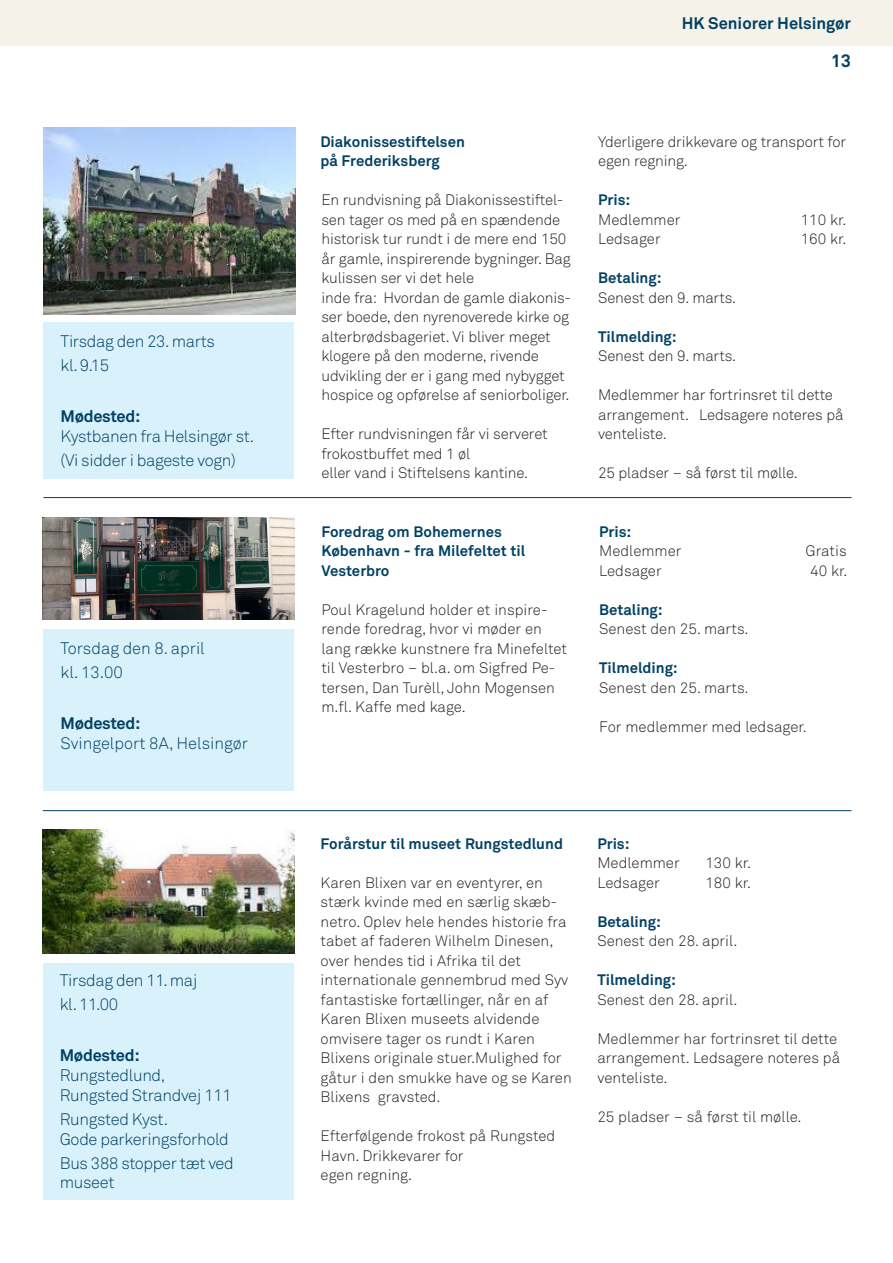
<style>
.page{position:relative;width:893px;height:1263px;background:#fff}
.page>*{position:absolute;margin:0;border:0;box-sizing:border-box;transform-origin:0 0}
.t1{font:700 18px "Akkurat Pro";color:#004163}
.t2{font:16.5px/19.8px "Akkurat Light Pro";letter-spacing:-.02em;color:#004163}
.t3{font:16.5px "Akkurat Light Pro";color:#004163}
.t4{font:700 16.5px "Akkurat Pro";letter-spacing:-.02em;color:#004163}
.t5{font:700 16.5px "Akkurat Pro";color:#004163}
.Brødtekst{font:15px/19.5px "Akkurat Light Pro";letter-spacing:-.005em;color:#231f20}
.Brødtekst-2{font:700 15px/19.5px "Akkurat Pro";color:#004163}
.Brødtekst_fed{font:700 15px/19.5px "Akkurat Pro";color:#004163}
</style>
<div class="page">
<div style="left:0;top:0;width:893px;height:46px;background:#f4f2e9"></div>
<img style="left:42px;top:829px;width:252px;height:124px">
<div style="left:43px;top:963px;width:251px;height:237px;background:#d9f1fb"></div>
<hr style="left:43px;top:810px;width:808px;height:1px;background:#004163">
<hr style="left:44px;top:497px;width:807px;height:1px;background:#004163">
<div style="left:44px;top:629px;width:250px;height:162px;background:#d9f1fb"></div>
<img style="left:43px;top:518px;width:251px;height:101px">
<div style="left:44px;top:322px;width:250px;height:156px;background:#d9f1fb"></div>
<img style="left:44px;top:128px;width:252px;height:186px">
<p class="t2" style="left:61px;top:332px;width:156px">Tirsdag den 23. marts</p>
<p class="t2" style="left:61px;top:356px;width:50px">kl. 9.15</p>
<p class="t4" style="left:61px;top:406px;width:81px">Mødested:</p>
<p class="t2" style="left:61px;top:426px;width:195px">Kystbanen fra Helsingør st.</p>
<p class="t2" style="left:61px;top:450px;width:177px">(Vi sidder i bageste vogn)</p>
<p class="t3" style="left:61px;top:639px;width:146px">Torsdag den 8. april</p>
<p class="t2" style="left:61px;top:663px;width:64px">kl. 13.00</p>
<p class="t4" style="left:61px;top:713px;width:81px">Mødested:</p>
<p class="t3" style="left:61px;top:733px;width:189px">Svingelport 8A, Helsingør</p>
<p class="t2" style="left:60px;top:971px;width:139px">Tirsdag den 11. maj</p>
<p class="t2" style="left:60px;top:995px;width:60px">kl. 11.00</p>
<p class="t4" style="left:60px;top:1045px;width:81px">Mødested:</p>
<p class="t2" style="left:60px;top:1065px;width:174px">Rungstedlund,<br>Rungsted Strandvej 111</p>
<p class="t2" style="left:60px;top:1109px;width:171px">Rungsted Kyst.<br>Gode parkeringsforhold</p>
<p class="t2" style="left:60px;top:1153px;width:176px">Bus 388 stopper tæt ved museet</p>
<p class="Brødtekst_fed" style="left:320px;top:132px;width:146px">Diakonissestiftelsen på Frederiksberg</p>
<p class="Brødtekst" style="left:321px;top:190px;width:251px">En rundvisning på Diakonissestiftel&shy;sen tager os med på en spændende historisk tur rundt i de mere end 150 år gamle, inspirerende bygninger. Bag kulissen ser vi det hele</p>
<p class="Brødtekst" style="left:321px;top:288px;width:251px">inde fra: Hvordan de gamle diakonis&shy;ser boede, den nyrenoverede kirke og alterbrødsbageriet. Vi bliver meget</p>
<p class="Brødtekst" style="left:321px;top:346px;width:250px">klogere på den moderne, rivende udvikling der er i gang med nybygget hospice og opførelse af seniorboliger.</p>
<p class="Brødtekst" style="left:321px;top:424px;width:228px">Efter rundvisningen får vi serveret frokostbuffet med 1 øl</p>
<p class="Brødtekst" style="left:321px;top:463px;width:208px">eller vand i Stiftelsens kantine.</p>
<p class="Brødtekst-2" style="left:321px;top:522px;width:206px">Foredrag om Bohemernes<br>København - fra Milefeltet til<br>Vesterbro</p>
<p class="Brødtekst" style="left:321px;top:600px;width:247px">Poul Kragelund holder et inspire&shy;rende foredrag, hvor vi møder en lang række kunstnere fra Minefeltet til Vesterbro – bl.a. om Sigfred Pe&shy;tersen, Dan Turèll, John Mogensen</p>
<p class="Brødtekst" style="left:321px;top:697px;width:146px">m.fl. Kaffe med kage.</p>
<p class="t5" style="left:682px;top:13px;width:171px">HK Seniorer Helsingør</p>
<p class="t1" style="left:831px;top:50px;width:22px">13</p>
<p class="Brødtekst" style="left:598px;top:132px;width:250px">Yderligere drikkevare og transport for egen regning.</p>
<p class="Brødtekst-2" style="left:598px;top:190px;width:34px">Pris:</p>
<p class="Brødtekst" style="left:598px;top:210px;width:84px">Medlemmer</p>
<p class="Brødtekst" style="left:801px;top:210px;width:47px">110 kr.</p>
<p class="Brødtekst" style="left:598px;top:229px;width:64px">Ledsager</p>
<p class="Brødtekst" style="left:801px;top:229px;width:47px">160 kr.</p>
<p class="Brødtekst-2" style="left:598px;top:268px;width:65px">Betaling:</p>
<p class="Brødtekst" style="left:598px;top:288px;width:139px">Senest den 9. marts.</p>
<p class="Brødtekst-2" style="left:598px;top:327px;width:80px">Tilmelding:</p>
<p class="Brødtekst" style="left:598px;top:346px;width:139px">Senest den 9. marts.</p>
<p class="Brødtekst" style="left:598px;top:385px;width:247px">Medlemmer har fortrinsret til dette arrangement. Ledsagere noteres på venteliste.</p>
<p class="Brødtekst" style="left:598px;top:463px;width:201px">25 pladser – så først til mølle.</p>
<p class="Brødtekst-2" style="left:599px;top:522px;width:34px">Pris:</p>
<p class="Brødtekst" style="left:599px;top:541px;width:84px">Medlemmer</p>
<p class="Brødtekst" style="left:805px;top:541px;width:43px">Gratis</p>
<p class="Brødtekst" style="left:599px;top:561px;width:64px">Ledsager</p>
<p class="Brødtekst" style="left:810px;top:561px;width:39px">40 kr.</p>
<p class="Brødtekst-2" style="left:599px;top:600px;width:65px">Betaling:</p>
<p class="Brødtekst" style="left:599px;top:619px;width:151px">Senest den 25. marts.</p>
<p class="Brødtekst-2" style="left:599px;top:658px;width:80px">Tilmelding:</p>
<p class="Brødtekst" style="left:599px;top:678px;width:151px">Senest den 25. marts.</p>
<p class="Brødtekst" style="left:599px;top:717px;width:209px">For medlemmer med ledsager.</p>
<p class="Brødtekst_fed" style="left:321px;top:834px;width:244px">Forårstur til museet Rungstedlund</p>
<p class="Brødtekst" style="left:321px;top:873px;width:247px">Karen Blixen var en eventyrer, en stærk kvinde med en særlig skæb&shy;netro. Oplev hele hendes historie fra tabet af faderen Wilhelm Dinesen, over hendes tid i Afrika til det</p>
<p class="Brødtekst" style="left:321px;top:970px;width:249px">internationale gennembrud med Syv fantastiske fortællinger, når en af<br>Karen Blixen museets alvidende</p>
<p class="Brødtekst" style="left:321px;top:1029px;width:253px">omvisere tager os rundt i Karen<br>Blixens originale stuer.Mulighed for gåtur i den smukke have og se Karen<br>Blixens gravsted.</p>
<p class="Brødtekst" style="left:321px;top:1126px;width:236px">Efterfølgende frokost på Rungsted<br>Havn. Drikkevarer for</p>
<p class="Brødtekst" style="left:321px;top:1165px;width:93px">egen regning.</p>
<p class="Brødtekst-2" style="left:597px;top:834px;width:34px">Pris:</p>
<p class="Brødtekst" style="left:597px;top:853px;width:84px">Medlemmer</p>
<p class="Brødtekst" style="left:705px;top:853px;width:47px">130 kr.</p>
<p class="Brødtekst" style="left:597px;top:873px;width:64px">Ledsager</p>
<p class="Brødtekst" style="left:705px;top:873px;width:47px">180 kr.</p>
<p class="Brødtekst-2" style="left:597px;top:912px;width:65px">Betaling:</p>
<p class="Brødtekst" style="left:597px;top:931px;width:141px">Senest den 28. april.</p>
<p class="Brødtekst-2" style="left:597px;top:970px;width:80px">Tilmelding:</p>
<p class="Brødtekst" style="left:597px;top:990px;width:141px">Senest den 28. april.</p>
<p class="Brødtekst" style="left:597px;top:1029px;width:244px">Medlemmer har fortrinsret til dette arrangement. Ledsagere noteres på venteliste.</p>
<p class="Brødtekst" style="left:597px;top:1107px;width:206px">25 pladser – så først til mølle.</p>
</div>
